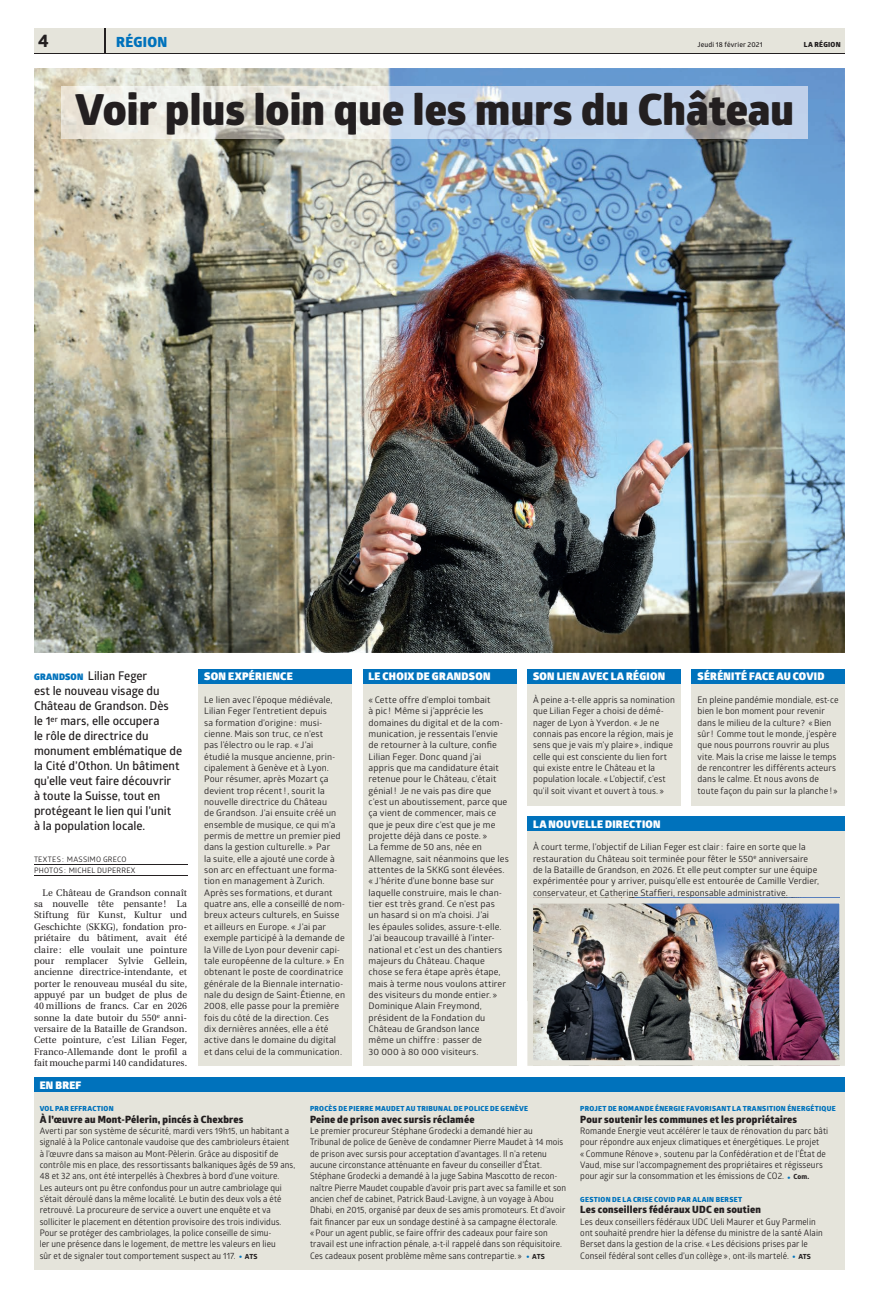
<style>
.page{position:relative;width:879px;height:1304px;background:#fff}
.page>*{position:absolute;margin:0;border:0;box-sizing:border-box;transform-origin:0 0}
.t1{font:800 43px "Glober";letter-spacing:.005em;color:#231f20}
.t2{font:700 18px "Globerx";color:#231f20}
.t3{font:800 14px "Glober";letter-spacing:.02em;color:#0072bc}
.t4{font:600 12px/15px "Glober";letter-spacing:-.005em;color:#231f20}
.t5{font:900 10.5px "Glober";letter-spacing:.025em;color:#fff}
.t6{font:800 10px "Glober";letter-spacing:.02em;color:#231f20}
.t7{font:9.5px/11.3px "Heuristica";color:#231f20;text-align:justify}
.t8{font:9px/11.3px "Glober";letter-spacing:.01em;color:#231f20}
.t9{font:9px/11.3px "Glober";letter-spacing:.01em;color:#231f20;scale:.94 1}
.t10{font:7.5px/11.3px "Glober";letter-spacing:.03em;color:#231f20}
.t11{font:800 7px "Glober";letter-spacing:.04em;color:#0072bc}
.t12{font:600 7px "Glober";letter-spacing:.02em;color:#231f20}
.t13{font:800 7px "Glober";letter-spacing:.04em;color:#231f20}
.s1{font-weight:900;font-size:9px;color:#0072bc}
.s2{font-weight:900;font-size:8px;color:#0072bc}
.s3{font-family:"Globerx";font-weight:700;font-size:7px}
</style>
<div class="page">
<div style="left:34px;top:28px;width:811px;height:26px;background:#e5e4db"></div>
<svg style="left:104px;top:28px;width:1px;height:26px"></svg>
<hr style="left:34px;top:54px;width:811px;height:1px;background:#231f20">
<img style="left:34px;top:68px;width:811px;height:585px">
<hr style="left:34px;top:864px;width:153px;height:1px;background:#231f20">
<hr style="left:34px;top:876px;width:153px;height:1px;background:#231f20">
<div style="left:198px;top:669px;width:153px;height:397px;background:#e5e4db"></div>
<div style="left:198px;top:669px;width:153px;height:14px;background:#0072bc"></div>
<div style="left:527px;top:816px;width:318px;height:185px;background:#e5e4db"></div>
<div style="left:527px;top:816px;width:318px;height:15px;background:#0072bc"></div>
<img style="left:527px;top:903px;width:318px;height:163px">
<div style="left:363px;top:669px;width:153px;height:397px;background:#e5e4db"></div>
<div style="left:363px;top:669px;width:153px;height:14px;background:#0072bc"></div>
<div style="left:527px;top:669px;width:153px;height:136px;background:#e5e4db"></div>
<div style="left:527px;top:669px;width:153px;height:14px;background:#0072bc"></div>
<img style="left:62px;top:86px;width:745px;height:53px">
<div style="left:692px;top:669px;width:153px;height:136px;background:#e5e4db"></div>
<div style="left:692px;top:669px;width:153px;height:14px;background:#0072bc"></div>
<div style="left:34px;top:1077px;width:811px;height:193px;background:#e5e4db"></div>
<div style="left:34px;top:1077px;width:811px;height:14px;background:#0072bc"></div>
<h2 class="t2" style="left:38px;top:28px;width:12px">4</h2>
<h3 class="t3" style="left:116px;top:32px;width:52px">RÉGION</h3>
<p class="t12" style="left:697px;top:40px;width:67px">Jeudi 18 février 2021</p>
<p class="t13" style="left:804px;top:40px;width:38px">LA RÉGION</p>
<h1 class="t1" style="left:75px;top:77px;width:720px">Voir plus loin que les murs du Château</h1>
<p class="t4" style="left:34px;top:668px;width:150px"><span class="s1">GRANDSON</span> Lilian Feger<br>est le nouveau visage du<br>Château de Grandson. Dès<br>le 1<sup>er</sup> mars, elle occupera<br>le rôle de directrice du monument emblématique de la Cité d’Othon. Un bâtiment qu’elle veut faire découvrir<br>à toute la Suisse, tout en protégeant le lien qui l’unit<br>à la population locale.</p>
<p class="t10" style="left:34px;top:853px;width:103px">TEXTES : MASSIMO GRECO<br>PHOTOS : MICHEL DUPERREX</p>
<p class="t7" style="left:34px;top:887px;width:155px;text-indent:9px">Le Château de Grandson connaît sa nouvelle tête pensante ! La Stiftung für Kunst, Kultur und Geschichte (SKKG), fondation pro&shy;priétaire du bâtiment, avait été claire : elle voulait une pointure pour remplacer Sylvie Gellein, ancienne directrice-intendante, et porter le renouveau muséal du site, appuyé par un budget de plus de 40 millions de francs. Car en 2026 sonne la date butoir du 550<sup>e</sup> anni&shy;versaire de la Bataille de Grandson.<br>Cette pointure, c’est Lilian Feger, Franco-Allemande dont le profil a fait mouche parmi 140 candidatures.</p>
<p class="t5" style="left:204px;top:668px;width:90px">SON EXPÉRIENCE</p>
<p class="t8" style="left:204px;top:694px;width:143px">Le lien avec l’époque médiévale,<br>Lilian Feger l’entretient depuis<br>sa formation d’origine : musi&shy;cienne. Mais son truc, ce n’est<br>pas l’électro ou le rap. « J’ai<br>étudié la musque ancienne, prin&shy;cipalement à Genève et à Lyon.<br>Pour résumer, après Mozart ça devient trop récent ! , sourit la nouvelle directrice du Château<br>de Grandson. J’ai ensuite créé un ensemble de musique, ce qui m’a permis de mettre un premier pied dans la gestion culturelle. » Par<br>la suite, elle a ajouté une corde à son arc en effectuant une forma&shy;tion en management à Zurich.<br>Après ses formations, et durant quatre ans, elle a conseillé de nom&shy;breux acteurs culturels, en Suisse et ailleurs en Europe. « J’ai par exemple participé à la demande de la Ville de Lyon pour devenir capi&shy;tale européenne de la culture. » En obtenant le poste de coordinatrice générale de la Biennale internatio&shy;nale du design de Saint-Étienne, en<br>2008, elle passe pour la première fois du côté de la direction. Ces<br>dix dernières années, elle a été active dans le domaine du digital et dans celui de la communication.</p>
<p class="t5" style="left:369px;top:668px;width:123px">LE CHOIX DE GRANDSON</p>
<p class="t8" style="left:369px;top:694px;width:142px">« Cette offre d’emploi tombait<br>à pic ! Même si j’apprécie les domaines du digital et de la com&shy;munication, je ressentais l’envie de retourner à la culture, confie<br>Lilian Feger. Donc quand j’ai appris que ma candidature était retenue pour le Château, c’était génial ! Je ne vais pas dire que c’est un aboutissement, parce que ça vient de commencer, mais ce que je peux dire c’est que je me projette déjà dans ce poste. »<br>La femme de 50 ans, née en<br>Allemagne, sait néanmoins que les attentes de la SKKG sont élevées. « J’hérite d’une bonne base sur laquelle construire, mais le chan&shy;tier est très grand. Ce n’est pas<br>un hasard si on m’a choisi. J’ai<br>les épaules solides, assure-t-elle.<br>J’ai beaucoup travaillé à l’inter&shy;national et c’est un des chantiers majeurs du Château. Chaque chose se fera étape après étape, mais à terme nous voulons attirer des visiteurs du monde entier. »<br>Dominique Alain Freymond, président de la Fondation du<br>Château de Grandson lance<br>même un chiffre : passer de<br>30 000 à 80 000 visiteurs.</p>
<p class="t5" style="left:533px;top:668px;width:133px">SON LIEN AVEC LA RÉGION</p>
<p class="t8" style="left:533px;top:694px;width:143px">À peine a-t-elle appris sa nomination que Lilian Feger a choisi de démé&shy;nager de Lyon à Yverdon. « Je ne connais pas encore la région, mais je sens que je vais m’y plaire » , indique celle qui est consciente du lien fort qui existe entre le Château et la population locale. « L’objectif, c’est qu’il soit vivant et ouvert à tous. »</p>
<p class="t5" style="left:697px;top:668px;width:128px">SÉRÉNITÉ FACE AU COVID</p>
<p class="t8" style="left:697px;top:694px;width:143px">En pleine pandémie mondiale, est-ce bien le bon moment pour revenir dans le milieu de la culture? « Bien sûr ! Comme tout le monde, j’espère que nous pourrons rouvrir au plus vite. Mais la crise me laisse le temps de rencontrer les différents acteurs dans le calme. Et nous avons de toute façon du pain sur la planche ! »</p>
<p class="t5" style="left:533px;top:816px;width:129px">LA NOUVELLE DIRECTION</p>
<p class="t8" style="left:533px;top:841px;width:287px">À court terme, l’objectif de Lilian Feger est clair : faire en sorte que la restauration du Château soit terminée pour fêter le 550<sup>e</sup> anniversaire de la Bataille de Grandson, en 2026. Et elle peut compter sur une équipe expérimentée pour y arriver, puisqu’elle est entourée de Camille Verdier, conservateur, et Catherine Staffieri, responsable administrative.</p>
<p class="t5" style="left:40px;top:1077px;width:43px">EN BREF</p>
<p class="t11" style="left:40px;top:1103px;width:76px">VOL PAR EFFRACTION</p>
<p class="t6" style="left:40px;top:1111px;width:205px">À l’œuvre au Mont-Pélerin, pincés à Chexbres</p>
<p class="t9" style="left:40px;top:1125px;width:274px">Averti par son système de sécurité, mardi vers 19h15, un habitant a signalé à la Police cantonale vaudoise que des cambrioleurs étaient à l’œuvre dans sa maison au Mont-Pèlerin. Grâce au dispositif de contrôle mis en place, des ressortissants balkaniques âgés de 59 ans, 48 et 32 ans, ont été interpellés à Chexbres à bord d’une voiture.<br>Les auteurs ont pu être confondus pour un autre cambriolage qui s’était déroulé dans la même localité. Le butin des deux vols a été retrouvé. La procureure de service a ouvert une enquête et va solliciter le placement en détention provisoire des trois individus.<br>Pour se protéger des cambriolages, la police conseille de simu-<br>ler une présence dans le logement, de mettre les valeurs en lieu<br>sûr et de signaler tout comportement suspect au 117. <span class="s2">•</span> <span class="s3">ATS</span></p>
<p class="t11" style="left:310px;top:1103px;width:220px">PROCÈS DE PIERRE MAUDET AU TRIBUNAL DE POLICE DE GENÈVE</p>
<p class="t6" style="left:310px;top:1111px;width:166px">Peine de prison avec sursis réclamée</p>
<p class="t9" style="left:310px;top:1125px;width:274px">Le premier procureur Stéphane Grodecki a demandé hier au<br>Tribunal de police de Genève de condamner Pierre Maudet à 14 mois de prison avec sursis pour acceptation d’avantages. Il n’a retenu aucune circonstance atténuante en faveur du conseiller d’État.<br>Stéphane Grodecki a demandé à la juge Sabina Mascotto de recon&shy;naître Pierre Maudet coupable d’avoir pris part avec sa famille et son ancien chef de cabinet, Patrick Baud-Lavigne, à un voyage à Abou Dhabi, en 2015, organisé par deux de ses amis promoteurs. Et d’avoir fait financer par eux un sondage destiné à sa campagne électorale.<br>« Pour un agent public, se faire offrir des cadeaux pour faire son travail est une infraction pénale, a-t-il rappelé dans son réquisitoire.<br>Ces cadeaux posent problème même sans contrepartie. » <span class="s2">•</span> <span class="s3">ATS</span></p>
<p class="t11" style="left:580px;top:1103px;width:257px">PROJET DE ROMANDE ÉNERGIE FAVORISANT LA TRANSITION ÉNERGÉTIQUE</p>
<p class="t6" style="left:580px;top:1111px;width:218px">Pour soutenir les communes et les propriétaires</p>
<p class="t9" style="left:580px;top:1125px;width:265px">Romande Energie veut accélérer le taux de rénovation du parc bâti pour répondre aux enjeux climatiques et énergétiques. Le projet<br>« Commune Rénove » , soutenu par la Confédération et de l’État de Vaud, mise sur l’accompagnement des propriétaires et régisseurs pour agir sur la consommation et les émissions de CO2. <span class="s2">•</span> <span class="s3">Com.</span></p>
<p class="t11" style="left:580px;top:1194px;width:163px">GESTION DE LA CRISE COVID PAR ALAIN BERSET</p>
<p class="t6" style="left:580px;top:1202px;width:182px">Les conseillers fédéraux UDC en soutien</p>
<p class="t9" style="left:580px;top:1215px;width:259px">Les deux conseillers fédéraux UDC Ueli Maurer et Guy Parmelin ont souhaité prendre hier la défense du ministre de la santé Alain Berset dans la gestion de la crise. « Les décisions prises par le Conseil fédéral sont celles d’un collège » , ont-ils martelé. <span class="s2">•</span> <span class="s3">ATS</span></p>
</div>
